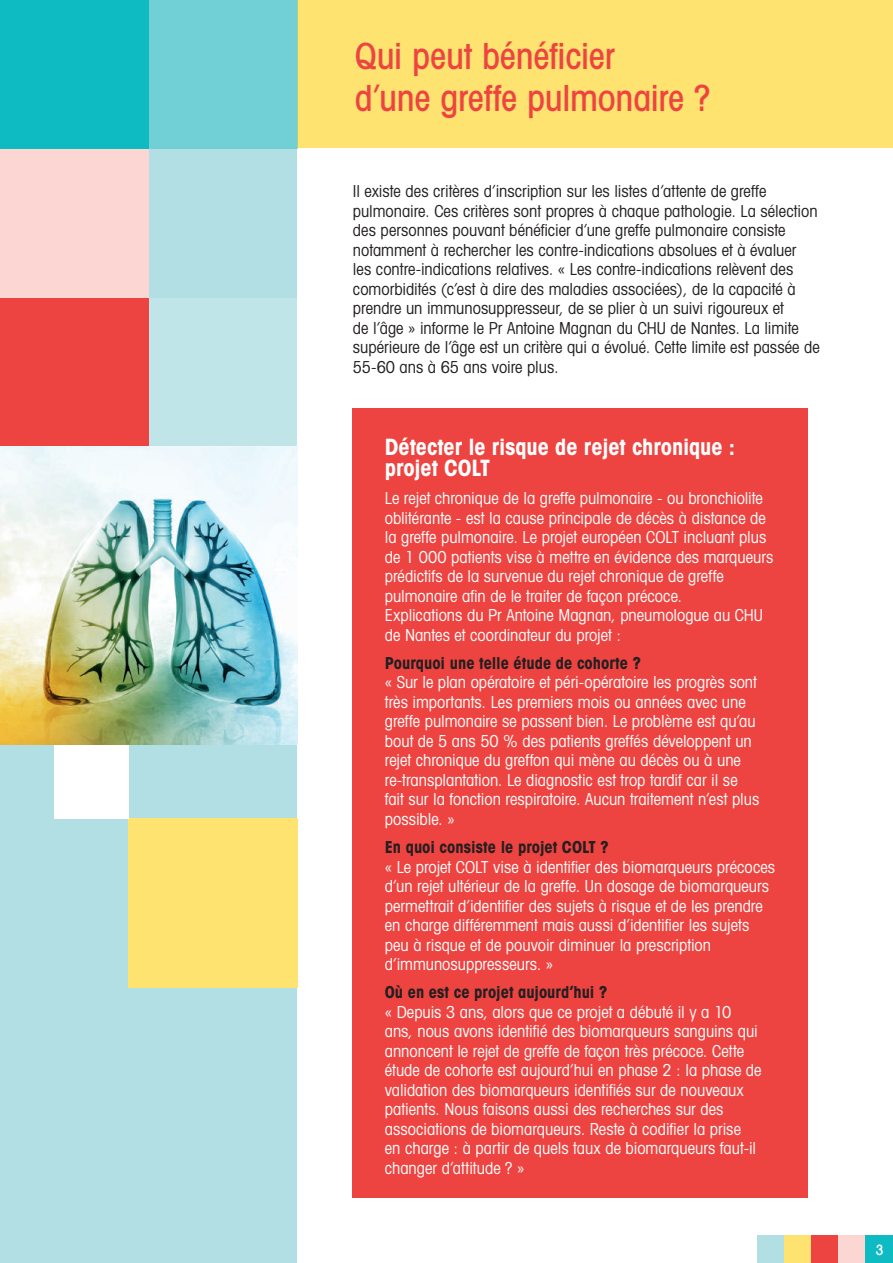
<style>
.page{position:relative;width:893px;height:1263px;background:#b1dfe4}
.page>*{position:absolute;margin:0;border:0;box-sizing:border-box;transform-origin:0 0}
.t1{font:500 condensed 36px/42px "Avant Garde";letter-spacing:-.005em;color:#ee4441}
.t2{font:700 condensed 22.5px/21px "Avant Garde";letter-spacing:-.005em;color:#fff}
.t3{font:condensed 16.5px/19.5px "Avant Garde";color:#fff}
.t4{font:condensed 16.5px/19.5px "Avant Garde";color:#231f20}
.t5{font:700 condensed 16.5px "Avant Garde";color:#231f20}
.t6{font:700 15px "Comfortaa";color:#fff}
</style>
<div class="page">
<div style="left:0;top:0;width:149px;height:148px;background:#0fbbc3"></div>
<div style="left:298px;top:0;width:595px;height:149px;background:#ffe371"></div>
<div style="left:0;top:298px;width:149px;height:148px;background:#ee4441"></div>
<div style="left:0;top:149px;width:149px;height:149px;background:#fbd6d2"></div>
<div style="left:298px;top:148px;width:595px;height:1115px;background:#fff"></div>
<div style="left:757px;top:1236px;width:27px;height:27px;background:#b1dfe4"></div>
<div style="left:784px;top:1236px;width:27px;height:27px;background:#ffe371"></div>
<div style="left:811px;top:1236px;width:28px;height:27px;background:#ee4441"></div>
<div style="left:839px;top:1236px;width:27px;height:27px;background:#fbd6d2"></div>
<div style="left:866px;top:1236px;width:27px;height:27px;background:#0fbbc3"></div>
<div style="left:128px;top:818px;width:170px;height:169px;background:#ffe371"></div>
<div style="left:54px;top:744px;width:74px;height:74px;background:#fff"></div>
<img style="left:0;top:446px;width:298px;height:298px">
<div style="left:353px;top:408px;width:455px;height:789px;background:#ee4441"></div>
<div style="left:149px;top:0;width:149px;height:148px;background:#70d0d6"></div>
<div style="left:149px;top:298px;width:149px;height:148px;background:#c0e5e9"></div>
<h1 class="t1" style="left:355px;top:34px;width:357px">Qui peut bénéficier<br>d’une greffe pulmonaire ?</h1>
<p class="t4" style="left:353px;top:181px;width:468px">Il existe des critères d’inscription sur les listes d’attente de greffe pulmonaire. Ces critères sont propres à chaque pathologie. La sélection des personnes pouvant bénéficier d’une greffe pulmonaire consiste notamment à rechercher les contre-indications absolues et à évaluer<br>les contre-indications relatives. « Les contre-indications relèvent des comorbidités (c’est à dire des maladies associées), de la capacité à prendre un immunosuppresseur, de se plier à un suivi rigoureux et<br>de l’âge » informe le Pr Antoine Magnan du CHU de Nantes. La limite supérieure de l’âge est un critère qui a évolué. Cette limite est passée de 55-60 ans à 65 ans voire plus.</p>
<h2 class="t2" style="left:385px;top:436px;width:352px">Détecter le risque de rejet chronique : projet COLT</h2>
<p class="t3" style="left:385px;top:488px;width:390px">Le rejet chronique de la greffe pulmonaire - ou bronchiolite oblitérante - est la cause principale de décès à distance de la greffe pulmonaire. Le projet européen COLT incluant plus de 1 000 patients vise à mettre en évidence des marqueurs prédictifs de la survenue du rejet chronique de greffe pulmonaire afin de le traiter de façon précoce.<br>Explications du Pr Antoine Magnan, pneumologue au CHU de Nantes et coordinateur du projet :</p>
<p class="t5" style="left:385px;top:652px;width:258px">Pourquoi une telle étude de cohorte ?</p>
<p class="t3" style="left:385px;top:672px;width:376px">« Sur le plan opératoire et péri-opératoire les progrès sont très importants. Les premiers mois ou années avec une greffe pulmonaire se passent bien. Le problème est qu’au bout de 5 ans 50 % des patients greffés développent un rejet chronique du greffon qui mène au décès ou à une re-transplantation. Le diagnostic est trop tardif car il se fait sur la fonction respiratoire. Aucun traitement n’est plus possible. »</p>
<p class="t5" style="left:385px;top:836px;width:225px">En quoi consiste le projet COLT ?</p>
<p class="t3" style="left:385px;top:856px;width:392px">« Le projet COLT vise à identifier des biomarqueurs précoces d’un rejet ultérieur de la greffe. Un dosage de biomarqueurs permettrait d’identifier des sujets à risque et de les prendre en charge différemment mais aussi d’identifier les sujets peu à risque et de pouvoir diminuer la prescription d’immunosuppresseurs. »</p>
<p class="t5" style="left:385px;top:981px;width:224px">Où en est ce projet aujourd’hui ?</p>
<p class="t3" style="left:385px;top:1001px;width:378px">« Depuis 3 ans, alors que ce projet a débuté il y a 10 ans, nous avons identifié des biomarqueurs sanguins qui annoncent le rejet de greffe de façon très précoce. Cette étude de cohorte est aujourd’hui en phase 2 : la phase de validation des biomarqueurs identifiés sur de nouveaux patients. Nous faisons aussi des recherches sur des associations de biomarqueurs. Reste à codifier la prise<br>en charge : à partir de quels taux de biomarqueurs faut-il changer d’attitude ? »</p>
<p class="t6" style="left:876px;top:1241px;width:8px">3</p>
</div>
